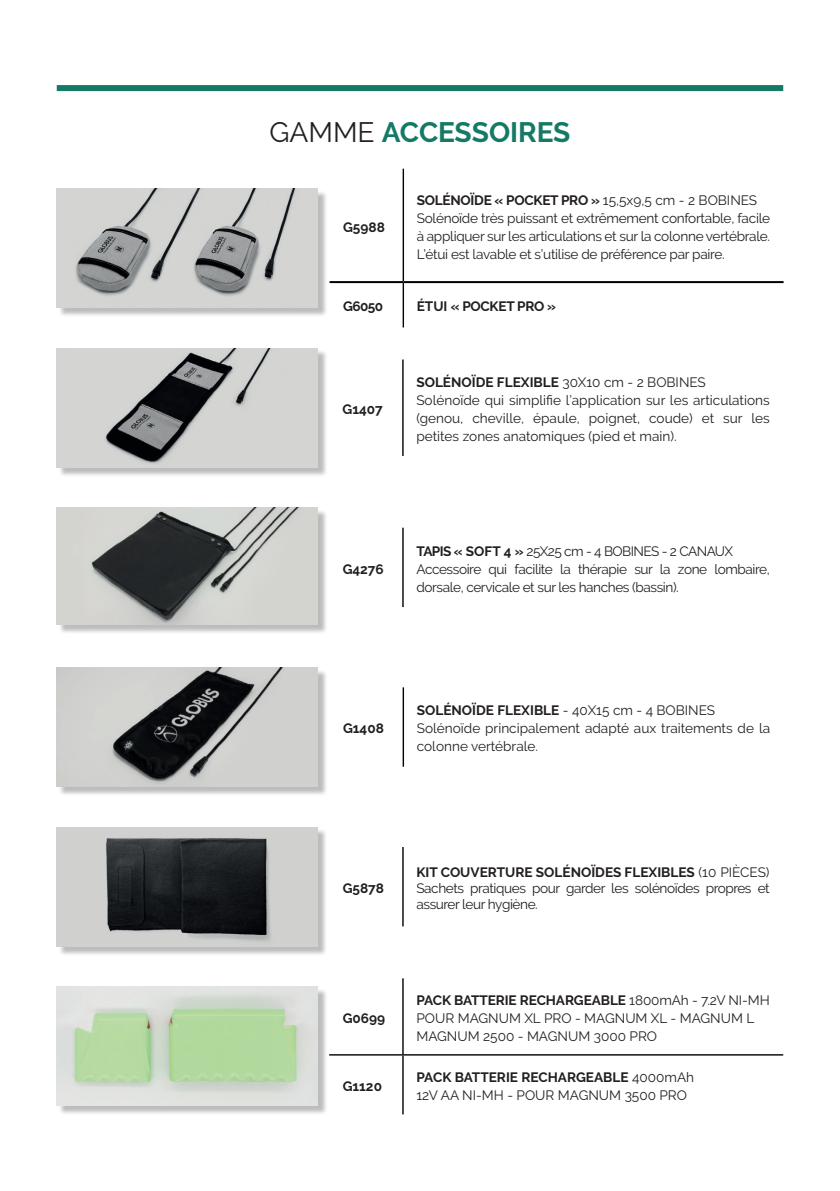
<style>
.page{position:relative;width:840px;height:1191px;background:#fff}
.page>*{position:absolute;margin:0;border:0;box-sizing:border-box;transform-origin:0 0}
.t1{font:700 28px "Raleway";color:#157a65}
.t2{font:13.6px/18px "Raleway";letter-spacing:-.02em;color:#231f20}
.t3{font:13.6px/18px "Raleway";color:#231f20}
.t4{font:700 13.6px "Raleway";color:#231f20}
.t5{font:700 13.6px "Raleway";letter-spacing:-.02em;color:#231f20}
.s1{font-weight:400;color:#231f20}
.s2{font-weight:700}
</style>
<div class="page">
<div style="left:58px;top:828px;width:269px;height:128px;background:#231f20;opacity:.3"></div>
<img style="left:57px;top:827px;width:260px;height:119px">
<div style="left:58px;top:509px;width:269px;height:125px;background:#231f20;opacity:.3"></div>
<img style="left:57px;top:508px;width:260px;height:117px">
<div style="left:58px;top:669px;width:269px;height:127px;background:#231f20;opacity:.3"></div>
<img style="left:57px;top:667px;width:260px;height:119px">
<div style="left:58px;top:350px;width:269px;height:127px;background:#231f20;opacity:.3"></div>
<img style="left:57px;top:348px;width:260px;height:119px">
<div style="left:58px;top:190px;width:269px;height:127px;background:#231f20;opacity:.3"></div>
<img style="left:57px;top:188px;width:260px;height:120px">
<div style="left:58px;top:988px;width:269px;height:127px;background:#231f20;opacity:.3"></div>
<img style="left:57px;top:986px;width:260px;height:120px">
<div style="left:57px;top:85px;width:725px;height:6px;background:#157a65"></div>
<hr style="left:402px;top:169px;width:2px;height:112px;background:#000">
<hr style="left:402px;top:283px;width:2px;height:44px;background:#000">
<hr style="left:329px;top:281px;width:74px;height:2px;background:#000">
<hr style="left:403px;top:281px;width:380px;height:2px;background:#000">
<hr style="left:402px;top:527px;width:1px;height:80px;background:#000">
<hr style="left:402px;top:687px;width:2px;height:79px;background:#000">
<hr style="left:402px;top:359px;width:1px;height:97px;background:#000">
<hr style="left:402px;top:847px;width:1px;height:79px;background:#000">
<hr style="left:402px;top:978px;width:1px;height:76px;background:#000">
<hr style="left:402px;top:1055px;width:1px;height:59px;background:#000">
<hr style="left:329px;top:1054px;width:74px;height:1px;background:#000">
<hr style="left:403px;top:1054px;width:379px;height:1px;background:#000">
<h1 class="t1" style="left:269px;top:116px;width:302px"><span class="s1">GAMME</span> ACCESSOIRES</h1>
<p class="t4" style="left:343px;top:219px;width:43px">G5988</p>
<p class="t2" style="left:416px;top:191px;width:354px"><span class="s2">SOLÉNOÏDE « POCKET PRO »</span> 15,5x9,5 cm - 2 BOBINES Solénoïde très puissant et extrêmement confortable, facile à appliquer sur les articulations et sur la colonne vertébrale.<br>L’étui est lavable et s’utilise de préférence par paire.</p>
<p class="t4" style="left:343px;top:299px;width:42px">G6050</p>
<p class="t5" style="left:416px;top:299px;width:141px">ÉTUI « POCKET PRO »</p>
<p class="t4" style="left:342px;top:401px;width:41px">G1407</p>
<p class="t3" style="left:416px;top:373px;width:354px"><span class="s2">SOLÉNOÏDE FLEXIBLE</span> 30X10 cm - 2 BOBINES Solénoïde qui simplifie l’application sur les articulations (genou, cheville, épaule, poignet, coude) et sur les petites zones anatomiques (pied et main).</p>
<p class="t4" style="left:342px;top:561px;width:43px">G4276</p>
<p class="t2" style="left:416px;top:542px;width:354px"><span class="s2">TAPIS « SOFT 4 »</span> 25X25 cm - 4 BOBINES - 2 CANAUX<br>Accessoire qui facilite la thérapie sur la zone lombaire, dorsale, cervicale et sur les hanches (bassin).</p>
<p class="t4" style="left:343px;top:721px;width:42px">G1408</p>
<p class="t3" style="left:416px;top:701px;width:354px"><span class="s2">SOLÉNOÏDE FLEXIBLE</span> - 40X15 cm - 4 BOBINES<br>Solénoïde principalement adapté aux traitements de la colonne vertébrale.</p>
<p class="t4" style="left:342px;top:880px;width:43px">G5878</p>
<p class="t2" style="left:416px;top:864px;width:354px;line-height:16px;text-align:justify"><span class="s2">KIT COUVERTURE SOLÉNOÏDES FLEXIBLES</span> (10 PIÈCES)<br>Sachets pratiques pour garder les solénoïdes propres et assurer leur hygiène.</p>
<p class="t4" style="left:342px;top:1010px;width:44px">G0699</p>
<p class="t3" style="left:416px;top:991px;width:354px"><span class="s2">PACK BATTERIE RECHARGEABLE</span> 1800mAh - 7.2V NI-MH<br>POUR MAGNUM XL PRO - MAGNUM XL - MAGNUM L<br>MAGNUM 2500 - MAGNUM 3000 PRO</p>
<p class="t4" style="left:342px;top:1078px;width:41px">G1120</p>
<p class="t3" style="left:416px;top:1068px;width:279px"><span class="s2">PACK BATTERIE RECHARGEABLE</span> 4000mAh<br>12V AA NI-MH - POUR MAGNUM 3500 PRO</p>
</div>
